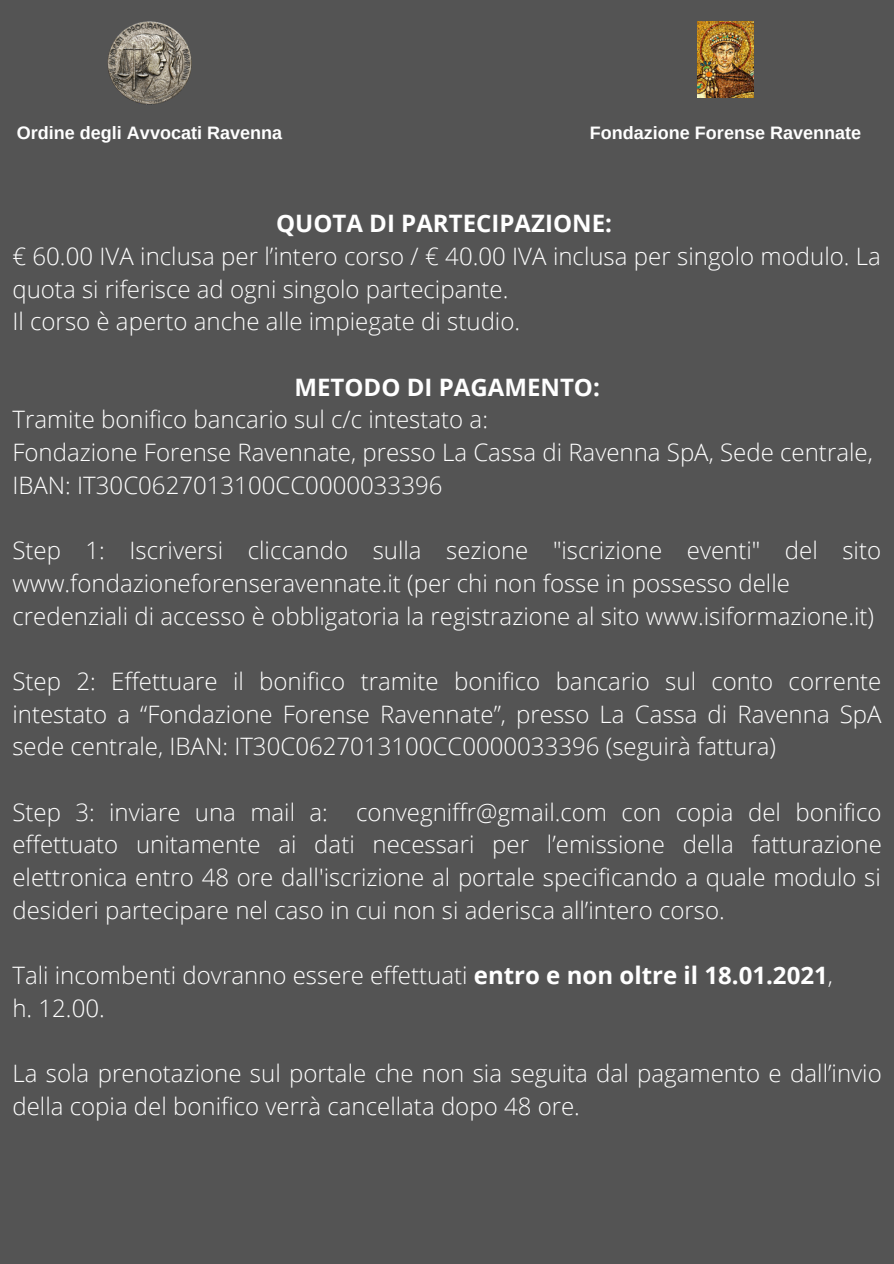
<style>
.page{position:relative;width:894px;height:1264px;background:#fff}
.page>*{position:absolute;margin:0;border:0;box-sizing:border-box;transform-origin:0 0}
.t1{font:300 24px/32.7px "Open Sans";color:#fff}
.t2{font:700 24px "Open Sans";color:#fff}
.t3{font:700 18px "Arimo";color:#fff}
.s1{font-weight:700}
</style>
<div class="page">
<div style="left:0;top:0;width:893px;height:1263px;background:#545454"></div>
<img style="left:108px;top:21px;width:83px;height:84px">
<img style="left:697px;top:21px;width:55px;height:77px">
<p class="t3" style="left:17px;top:122px;width:267px">Ordine degli Avvocati Ravenna</p>
<p class="t3" style="left:589px;top:122px;width:273px">Fondazione Forense Ravennate</p>
<p class="t2" style="left:276px;top:207px;width:337px">QUOTA DI PARTECIPAZIONE:</p>
<p class="t1" style="left:12px;top:239px;width:869px">€ 60.00 IVA inclusa per l’intero corso / € 40.00 IVA inclusa per singolo modulo. La quota si riferisce ad ogni singolo partecipante.</p>
<p class="t1" style="left:12px;top:305px;width:509px">Il corso è aperto anche alle impiegate di studio.</p>
<p class="t2" style="left:294px;top:370px;width:307px">METODO DI PAGAMENTO:</p>
<p class="t1" style="left:12px;top:403px;width:477px">Tramite bonifico bancario sul c/c intestato a:</p>
<p class="t1" style="left:12px;top:435px;width:861px">Fondazione Forense Ravennate, presso La Cassa di Ravenna SpA, Sede centrale,</p>
<p class="t1" style="left:12px;top:468px;width:431px">IBAN: IT30C0627013100CC0000033396</p>
<p class="t1" style="left:12px;top:533px;width:869px">Step 1: Iscriversi cliccando sulla sezione "iscrizione eventi" del sito www.fondazioneforenseravennate.it (per chi non fosse in possesso delle</p>
<p class="t1" style="left:12px;top:599px;width:863px">credenziali di accesso è obbligatoria la registrazione al sito www.isiformazione.it)</p>
<p class="t1" style="left:12px;top:664px;width:870px;text-align:justify">Step 2: Effettuare il bonifico tramite bonifico bancario sul conto corrente intestato a “Fondazione Forense Ravennate”, presso La Cassa di Ravenna SpA sede centrale, IBAN: IT30C0627013100CC0000033396 (seguirà fattura)</p>
<p class="t1" style="left:12px;top:794px;width:870px;text-align:justify">Step 3: inviare una mail a: convegniffr@gmail.com con copia del bonifico effettuato unitamente ai dati necessari per l’emissione della fatturazione elettronica entro 48 ore dall'iscrizione al portale specificando a quale modulo si desideri partecipare nel caso in cui non si aderisca all’intero corso.</p>
<p class="t1" style="left:12px;top:958px;width:821px">Tali incombenti dovranno essere effettuati <span class="s1">entro e non oltre il 18.01.2021</span>,</p>
<p class="t1" style="left:12px;top:990px;width:94px">h. 12.00.</p>
<p class="t1" style="left:12px;top:1056px;width:870px">La sola prenotazione sul portale che non sia seguita dal pagamento e dall’invio della copia del bonifico verrà cancellata dopo 48 ore.</p>
</div>
